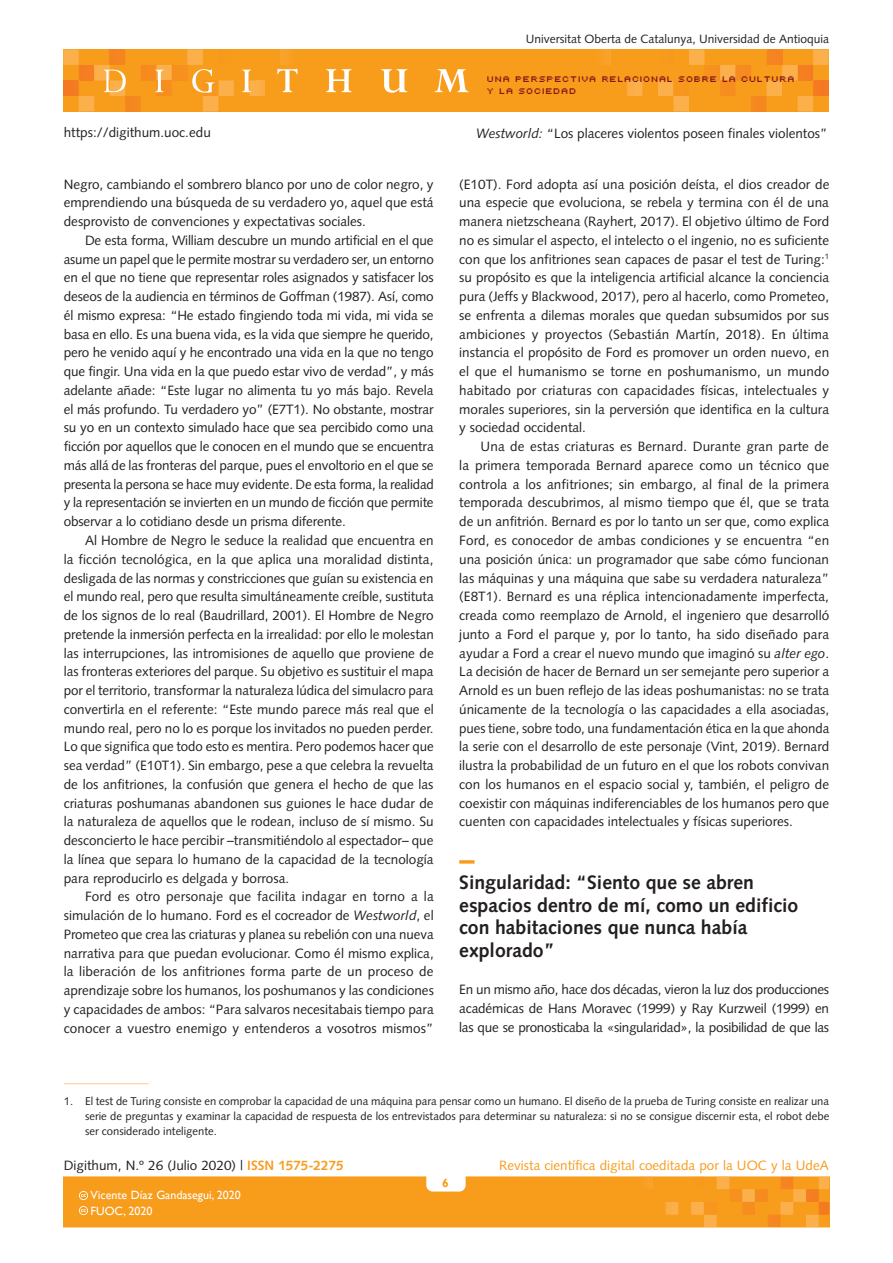
<style>
.page{position:relative;width:893px;height:1263px;background:#fff}
.page>*{position:absolute;margin:0;border:0;box-sizing:border-box;transform-origin:0 0}
.t1{font:700 19.5px/22.5px "Syntax LT";color:#231f20}
.text{font:13.5px/18.8px "Syntax LT";color:#231f20;text-align:justify}
.text_1P{font:13.5px/18.8px "Syntax LT";letter-spacing:-.02em;color:#231f20;text-align:justify}
.cite{font:13.5px "Syntax LT";color:#231f20}
.t2{font:13.5px "Syntax LT";color:#f89c1c}
.t3{font:12px "Syntax LT";color:#231f20}
.t4{font:12px "Gill Sans";color:#fff}
.t5{font:700 12px "Gill Sans";color:#f89c1c}
.notes{font:11.25px/15px "Syntax LT";color:#231f20;text-align:justify}
.t6{font:9px/12px "Uni 0554";color:#821316}
.s1{font-style:italic}
.s2{font-weight:700;color:#f89c1c}
</style>
<div class="page">
<hr style="left:829px;top:1177px;width:1px;height:50px;background:#f47921">
<svg style="left:64px;top:1177px;width:765px;height:50px;background:#f89d21"></svg>
<div style="left:63px;top:49px;width:766px;height:62px;background:#f89c1c"></div>
<hr style="left:265px;top:49px;width:1px;height:62px;background:#faab40">
<hr style="left:266px;top:49px;width:2px;height:62px;background:#faab3f">
<hr style="left:268px;top:49px;width:1px;height:62px;background:#faaa3d">
<hr style="left:269px;top:49px;width:2px;height:62px;background:#faa93b">
<hr style="left:271px;top:49px;width:1px;height:62px;background:#faa839">
<hr style="left:272px;top:49px;width:2px;height:62px;background:#faa837">
<hr style="left:274px;top:49px;width:1px;height:62px;background:#faa736">
<hr style="left:275px;top:49px;width:2px;height:62px;background:#faa633">
<hr style="left:277px;top:49px;width:1px;height:62px;background:#f9a531">
<hr style="left:278px;top:49px;width:2px;height:62px;background:#f9a430">
<hr style="left:625px;top:49px;width:2px;height:62px;background:#faab40">
<hr style="left:624px;top:49px;width:1px;height:62px;background:#faab3f">
<hr style="left:622px;top:49px;width:2px;height:62px;background:#faaa3d">
<hr style="left:621px;top:49px;width:1px;height:62px;background:#faa93b">
<hr style="left:619px;top:49px;width:2px;height:62px;background:#faa839">
<hr style="left:618px;top:49px;width:1px;height:62px;background:#faa837">
<hr style="left:616px;top:49px;width:2px;height:62px;background:#faa736">
<hr style="left:615px;top:49px;width:1px;height:62px;background:#faa633">
<hr style="left:613px;top:49px;width:2px;height:62px;background:#f9a531">
<hr style="left:612px;top:49px;width:1px;height:62px;background:#f9a430">
<svg style="left:605px;top:49px;width:6px;height:16px"></svg>
<svg style="left:627px;top:49px;width:202px;height:62px"></svg>
<hr style="left:815px;top:80px;width:4px;height:16px;background:#f47b21">
<hr style="left:819px;top:80px;width:3px;height:16px;background:#f47a21">
<hr style="left:822px;top:80px;width:3px;height:16px;background:#f47921">
<hr style="left:825px;top:80px;width:4px;height:16px;background:#f47921">
<svg style="left:63px;top:49px;width:202px;height:62px"></svg>
<svg style="left:277px;top:49px;width:21px;height:43px"></svg>
<svg style="left:326px;top:69px;width:26px;height:23px"></svg>
<svg style="left:381px;top:69px;width:26px;height:24px"></svg>
<svg style="left:434px;top:69px;width:35px;height:23px"></svg>
<hr style="left:64px;top:1083px;width:85px;height:1px;background:#fdcb8a">
<svg style="left:459px;top:860px;width:16px;height:4px"></svg>
<p class="text" style="left:64px;top:123px;width:149px">https://digithum.uoc.edu</p>
<p class="text" style="left:64px;top:175px;width:371px">Negro, cambiando el sombrero blanco por uno de color negro, y emprendiendo una búsqueda de su verdadero yo, aquel que está desprovisto de convenciones y expectativas sociales.</p>
<p class="text" style="left:64px;top:231px;width:372px;text-indent:21px">De esta forma, William descubre un mundo artificial en el que asume un papel que le permite mostrar su verdadero ser, un entorno en el que no tiene que representar roles asignados y satisfacer los deseos de la audiencia en términos de Goffman (1987). Así, como él mismo expresa: “He estado fingiendo toda mi vida, mi vida se basa en ello. Es una buena vida, es la vida que siempre he querido, pero he venido aquí y he encontrado una vida en la que no tengo que fingir. Una vida en la que puedo estar vivo de verdad”, y más adelante añade: “Este lugar no alimenta tu yo más bajo. Revela el más profundo. Tu verdadero yo” (E7T1). No obstante, mostrar su yo en un contexto simulado hace que sea percibido como una ficción por aquellos que le conocen en el mundo que se encuentra más allá de las fronteras del parque, pues el envoltorio en el que se presenta la persona se hace muy evidente. De esta forma, la realidad y la representación se invierten en un mundo de ficción que permite observar a lo cotidiano desde un prisma diferente.</p>
<p class="text" style="left:64px;top:531px;width:372px;text-indent:21px">Al Hombre de Negro le seduce la realidad que encuentra en la ficción tecnológica, en la que aplica una moralidad distinta, desligada de las normas y constricciones que guían su existencia en el mundo real, pero que resulta simultáneamente creíble, sustituta de los signos de lo real (Baudrillard, 2001). El Hombre de Negro pretende la inmersión perfecta en la irrealidad: por ello le molestan las interrupciones, las intromisiones de aquello que proviene de las fronteras exteriores del parque. Su objetivo es sustituir el mapa por el territorio, transformar la naturaleza lúdica del simulacro para convertirla en el referente: “Este mundo parece más real que el mundo real, pero no lo es porque los invitados no pueden perder.<br>Lo que significa que todo esto es mentira. Pero podemos hacer que sea verdad” (E10T1). Sin embargo, pese a que celebra la revuelta de los anfitriones, la confusión que genera el hecho de que las criaturas poshumanas abandonen sus guiones le hace dudar de la naturaleza de aquellos que le rodean, incluso de sí mismo. Su desconcierto le hace percibir –transmitiéndolo al espectador– que la línea que separa lo humano de la capacidad de la tecnología para reproducirlo es delgada y borrosa.</p>
<p class="text" style="left:64px;top:887px;width:372px;text-indent:21px">Ford es otro personaje que facilita indagar en torno a la simulación de lo humano. Ford es el cocreador de <span class="s1">Westworld</span>, el Prometeo que crea las criaturas y planea su rebelión con una nueva narrativa para que puedan evolucionar. Como él mismo explica, la liberación de los anfitriones forma parte de un proceso de aprendizaje sobre los humanos, los poshumanos y las condiciones y capacidades de ambos: “Para salvaros necesitabais tiempo para conocer a vuestro enemigo y entenderos a vosotros mismos”</p>
<p class="t3" style="left:526px;top:32px;width:305px">Universitat Oberta de Catalunya, Universidad de Antioquia</p>
<p class="t6" style="left:488px;top:72px;width:310px">UNA PERSPECTIVA RELACIONAL SOBRE LA CULTURA<br>Y LA SOCIEDAD</p>
<p class="cite" style="left:476px;top:125px;width:353px"><span class="s1">Westworld:</span> “Los placeres violentos poseen finales violentos”</p>
<p class="text" style="left:459px;top:175px;width:372px">(E10T). Ford adopta así una posición deísta, el dios creador de una especie que evoluciona, se rebela y termina con él de una manera nietzscheana (Rayhert, 2017). El objetivo último de Ford no es simular el aspecto, el intelecto o el ingenio, no es suficiente con que los anfitriones sean capaces de pasar el test de Turing:<sup>1 </sup>su propósito es que la inteligencia artificial alcance la conciencia pura (Jeffs y Blackwood, 2017), pero al hacerlo, como Prometeo, se enfrenta a dilemas morales que quedan subsumidos por sus ambiciones y proyectos (Sebastián Martín, 2018). En última instancia el propósito de Ford es promover un orden nuevo, en el que el humanismo se torne en poshumanismo, un mundo habitado por criaturas con capacidades físicas, intelectuales y morales superiores, sin la perversión que identifica en la cultura y sociedad occidental.</p>
<p class="text" style="left:459px;top:437px;width:372px;text-indent:21px">Una de estas criaturas es Bernard. Durante gran parte de la primera temporada Bernard aparece como un técnico que controla a los anfitriones; sin embargo, al final de la primera temporada descubrimos, al mismo tiempo que él, que se trata de un anfitrión. Bernard es por lo tanto un ser que, como explica Ford, es conocedor de ambas condiciones y se encuentra “en una posición única: un programador que sabe cómo funcionan las máquinas y una máquina que sabe su verdadera naturaleza” (E8T1). Bernard es una réplica intencionadamente imperfecta, creada como reemplazo de Arnold, el ingeniero que desarrolló junto a Ford el parque y, por lo tanto, ha sido diseñado para ayudar a Ford a crear el nuevo mundo que imaginó su <span class="s1">alter ego</span>.<br>La decisión de hacer de Bernard un ser semejante pero superior a Arnold es un buen reflejo de las ideas poshumanistas: no se trata únicamente de la tecnología o las capacidades a ella asociadas, pues tiene, sobre todo, una fundamentación ética en la que ahonda la serie con el desarrollo de este personaje (Vint, 2019). Bernard ilustra la probabilidad de un futuro en el que los robots convivan con los humanos en el espacio social y, también, el peligro de coexistir con máquinas indiferenciables de los humanos pero que cuenten con capacidades intelectuales y físicas superiores.</p>
<p class="t1" style="left:459px;top:871px;width:341px">Singularidad: “Siento que se abren espacios dentro de mí, como un edificio con habitaciones que nunca había explorado”</p>
<p class="text_1P" style="left:459px;top:980px;width:371px">En un mismo año, hace dos décadas, vieron la luz dos producciones académicas de Hans Moravec (1999) y Ray Kurzweil (1999) en las que se pronosticaba la «singularidad», la posibilidad de que las</p>
<p class="notes" style="left:85px;top:1094px;width:746px;text-indent:-21px">1. El test de Turing consiste en comprobar la capacidad de una máquina para pensar como un humano. El diseño de la prueba de Turing consiste en realizar una serie de preguntas y examinar la capacidad de respuesta de los entrevistados para determinar su naturaleza: si no se consigue discernir esta, el robot debe ser considerado inteligente.</p>
<p class="text" style="left:64px;top:1156px;width:281px">Digithum, N.º 26 (Julio 2020) | <span class="s2">ISSN 1575-2275</span></p>
<p class="t2" style="left:499px;top:1157px;width:331px">Revista científica digital coeditada por la UOC y la UdeA</p>
<p class="t5" style="left:442px;top:1175px;width:8px">6</p>
<p class="t4" style="left:91px;top:1188px;width:152px">Vicente Díaz Gandasegui, 2020</p>
<p class="t4" style="left:91px;top:1204px;width:63px">FUOC, 2020</p>
</div>
